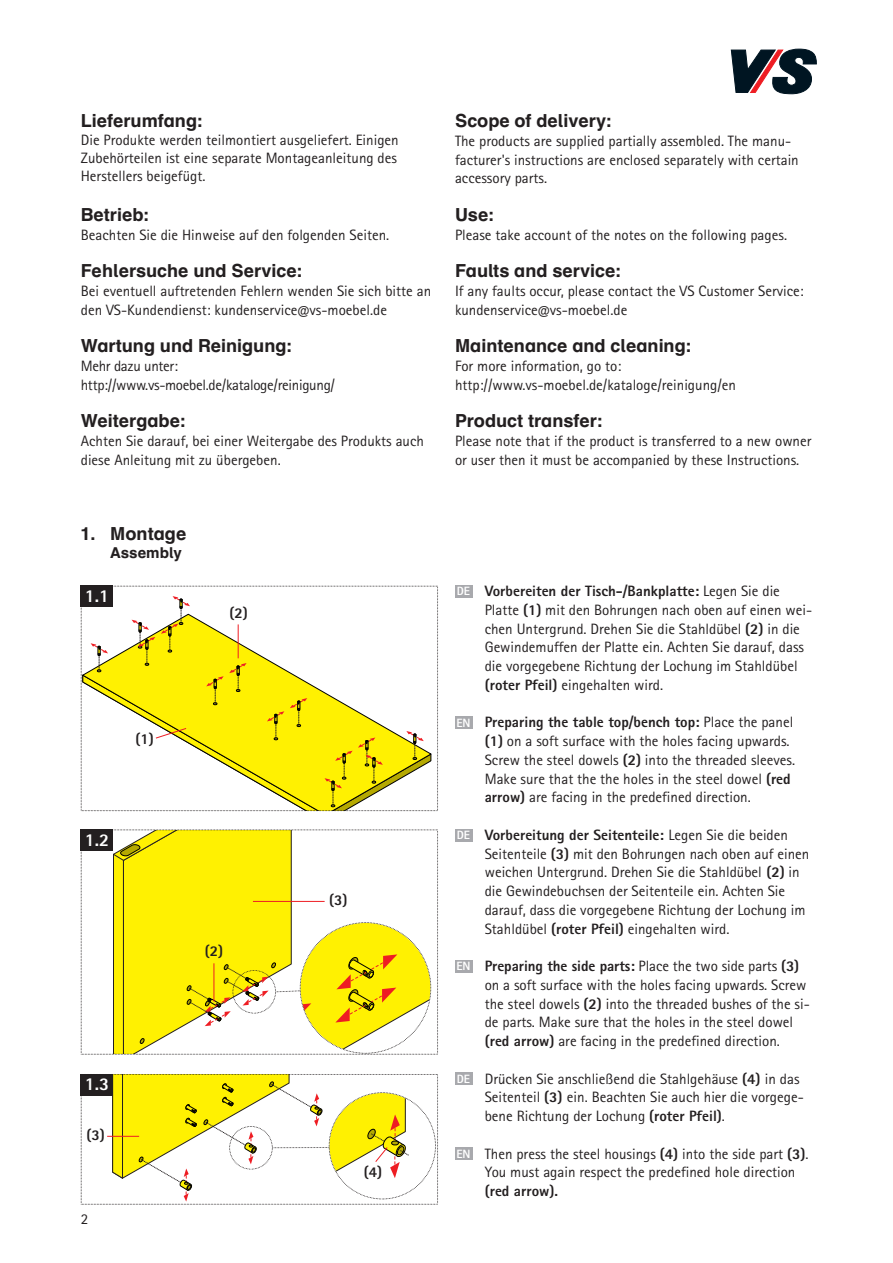
<style>
.page{position:relative;width:893px;height:1263px;background:#fff}
.page>*{position:absolute;margin:0;border:0;box-sizing:border-box;transform-origin:0 0}
.t1{font:700 18px "Schulbuch Nord Pro";color:#231f20}
.t2{font:800 18px "Rotis Sans Serif Pro";color:#fff}
.t3{font:15px/18.8px "Rotis Sans Serif Pro";color:#231f20}
.t4{font:15px "Rotis Sans Serif Pro";letter-spacing:-.02em;color:#231f20}
.t5{font:800 15px "Rotis Sans Serif Pro";color:#231f20}
.t6{font:700 15px "Schulbuch Nord Pro";color:#231f20}
.t7{font:800 12px "Rotis Sans Serif Pro";color:#fff}
.s1{font-weight:800}
</style>
<div class="page">
<svg style="left:81px;top:586px;width:357px;height:225px"></svg>
<svg style="left:731px;top:49px;width:85px;height:45px"></svg>
<div style="left:81px;top:586px;width:32px;height:21px;background:#231f20"></div>
<svg style="left:81px;top:829px;width:357px;height:226px"></svg>
<svg style="left:81px;top:1074px;width:357px;height:131px"></svg>
<div style="left:455px;top:585px;width:17px;height:12px;background:#a8a9ad"></div>
<div style="left:455px;top:716px;width:17px;height:13px;background:#a8a9ad"></div>
<div style="left:455px;top:829px;width:17px;height:12px;background:#a8a9ad"></div>
<div style="left:455px;top:960px;width:17px;height:12px;background:#a8a9ad"></div>
<div style="left:455px;top:1073px;width:17px;height:12px;background:#a8a9ad"></div>
<div style="left:455px;top:1148px;width:17px;height:12px;background:#a8a9ad"></div>
<p class="t1" style="left:81px;top:114px;width:123px">Lieferumfang:</p>
<p class="t3" style="left:81px;top:132px;width:319px">Die Produkte werden teilmontiert ausgeliefert. Einigen</p>
<p class="t3" style="left:81px;top:150px;width:318px">Zubehörteilen ist eine separate Montageanleitung des</p>
<p class="t3" style="left:81px;top:168px;width:126px">Herstellers beigefügt.</p>
<p class="t1" style="left:81px;top:208px;width:70px">Betrieb:</p>
<p class="t3" style="left:81px;top:227px;width:310px">Beachten Sie die Hinweise auf den folgenden Seiten.</p>
<p class="t1" style="left:81px;top:264px;width:223px">Fehlersuche und Service:</p>
<p class="t3" style="left:81px;top:283px;width:352px">Bei eventuell auftretenden Fehlern wenden Sie sich bitte an</p>
<p class="t3" style="left:81px;top:302px;width:308px">den VS-Kundendienst: kundenservice@vs-moebel.de</p>
<p class="t1" style="left:81px;top:339px;width:213px">Wartung und Reinigung:</p>
<p class="t4" style="left:81px;top:361px;width:99px">Mehr dazu unter:</p>
<p class="t4" style="left:81px;top:379px;width:256px">http://www.vs-moebel.de/kataloge/reinigung/</p>
<p class="t1" style="left:81px;top:414px;width:106px">Weitergabe:</p>
<p class="t3" style="left:81px;top:433px;width:345px">Achten Sie darauf, bei einer Weitergabe des Produkts auch</p>
<p class="t3" style="left:81px;top:452px;width:201px">diese Anleitung mit zu übergeben.</p>
<p class="t1" style="left:80px;top:527px;width:107px">1. Montage</p>
<p class="t6" style="left:110px;top:548px;width:73px">Assembly</p>
<p class="t2" style="left:85px;top:589px;width:26px">1.1</p>
<p class="t5" style="left:136px;top:734px;width:20px">(1)</p>
<p class="t2" style="left:85px;top:833px;width:26px">1.2</p>
<p class="t2" style="left:85px;top:1077px;width:26px">1.3</p>
<p class="t5" style="left:87px;top:1129px;width:20px">(3)</p>
<p class="t3" style="left:81px;top:1211px;width:9px">2</p>
<p class="t5" style="left:229px;top:607px;width:20px">(2)</p>
<p class="t5" style="left:205px;top:945px;width:20px">(2)</p>
<p class="t5" style="left:329px;top:894px;width:20px">(3)</p>
<p class="t5" style="left:364px;top:1166px;width:20px">(4)</p>
<p class="t1" style="left:455px;top:114px;width:158px">Scope of delivery:</p>
<p class="t3" style="left:455px;top:133px;width:345px">The products are supplied partially assembled. The manu&shy;facturer's instructions are enclosed separately with certain accessory parts.</p>
<p class="t1" style="left:455px;top:208px;width:41px">Use:</p>
<p class="t3" style="left:455px;top:227px;width:334px">Please take account of the notes on the following pages.</p>
<p class="t1" style="left:455px;top:264px;width:168px">Faults and service:</p>
<p class="t3" style="left:455px;top:283px;width:350px">If any faults occur, please contact the VS Customer Service: kundenservice@vs-moebel.de</p>
<p class="t1" style="left:455px;top:339px;width:238px">Maintenance and cleaning:</p>
<p class="t3" style="left:455px;top:358px;width:168px">For more information, go to:</p>
<p class="t3" style="left:455px;top:377px;width:282px">http://www.vs-moebel.de/kataloge/reinigung/en</p>
<p class="t1" style="left:455px;top:414px;width:149px">Product transfer:</p>
<p class="t3" style="left:455px;top:433px;width:358px">Please note that if the product is transferred to a new owner or user then it must be accompanied by these Instructions.</p>
<p class="t7" style="left:457px;top:587px;width:15px">DE</p>
<p class="t7" style="left:456px;top:718px;width:16px">EN</p>
<p class="t7" style="left:457px;top:831px;width:15px">DE</p>
<p class="t7" style="left:456px;top:962px;width:16px">EN</p>
<p class="t7" style="left:457px;top:1074px;width:15px">DE</p>
<p class="t7" style="left:456px;top:1149px;width:16px">EN</p>
<p class="t3" style="left:485px;top:583px;width:329px"><span class="s1">Vorbereiten der Tisch-/Bankplatte:</span> Legen Sie die Platte <span class="s1">(1)</span> mit den Bohrungen nach oben auf einen wei&shy;chen Untergrund. Drehen Sie die Stahldübel <span class="s1">(2)</span> in die Gewindemuffen der Platte ein. Achten Sie darauf, dass die vorgegebene Richtung der Lochung im Stahldübel <span class="s1">(roter Pfeil)</span> eingehalten wird.</p>
<p class="t3" style="left:485px;top:714px;width:312px"><span class="s1">Preparing the table top/bench top:</span> Place the panel <span class="s1">(1)</span> on a soft surface with the holes facing upwards.<br>Screw the steel dowels <span class="s1">(2)</span> into the threaded sleeves.<br>Make sure that the the holes in the steel dowel <span class="s1">(red arrow)</span> are facing in the predefined direction.</p>
<p class="t3" style="left:485px;top:827px;width:326px"><span class="s1">Vorbereitung der Seitenteile:</span> Legen Sie die beiden Seitenteile <span class="s1">(3)</span> mit den Bohrungen nach oben auf einen weichen Untergrund. Drehen Sie die Stahldübel <span class="s1">(2)</span> in die Gewindebuchsen der Seitenteile ein. Achten Sie darauf, dass die vorgegebene Richtung der Lochung im Stahldübel <span class="s1">(roter Pfeil)</span> eingehalten wird.</p>
<p class="t3" style="left:485px;top:958px;width:327px"><span class="s1">Preparing the side parts:</span> Place the two side parts <span class="s1">(3) </span>on a soft surface with the holes facing upwards. Screw the steel dowels <span class="s1">(2)</span> into the threaded bushes of the si&shy;de parts. Make sure that the holes in the steel dowel <span class="s1">(red arrow)</span> are facing in the predefined direction.</p>
<p class="t3" style="left:485px;top:1070px;width:321px">Drücken Sie anschließend die Stahlgehäuse <span class="s1">(4)</span> in das<br>Seitenteil <span class="s1">(3)</span> ein. Beachten Sie auch hier die vorgege&shy;bene Richtung der Lochung <span class="s1">(roter Pfeil)</span>.</p>
<p class="t3" style="left:485px;top:1145px;width:325px">Then press the steel housings <span class="s1">(4)</span> into the side part <span class="s1">(3)</span>.<br>You must again respect the predefined hole direction <span class="s1">(red arrow).</span></p>
</div>
